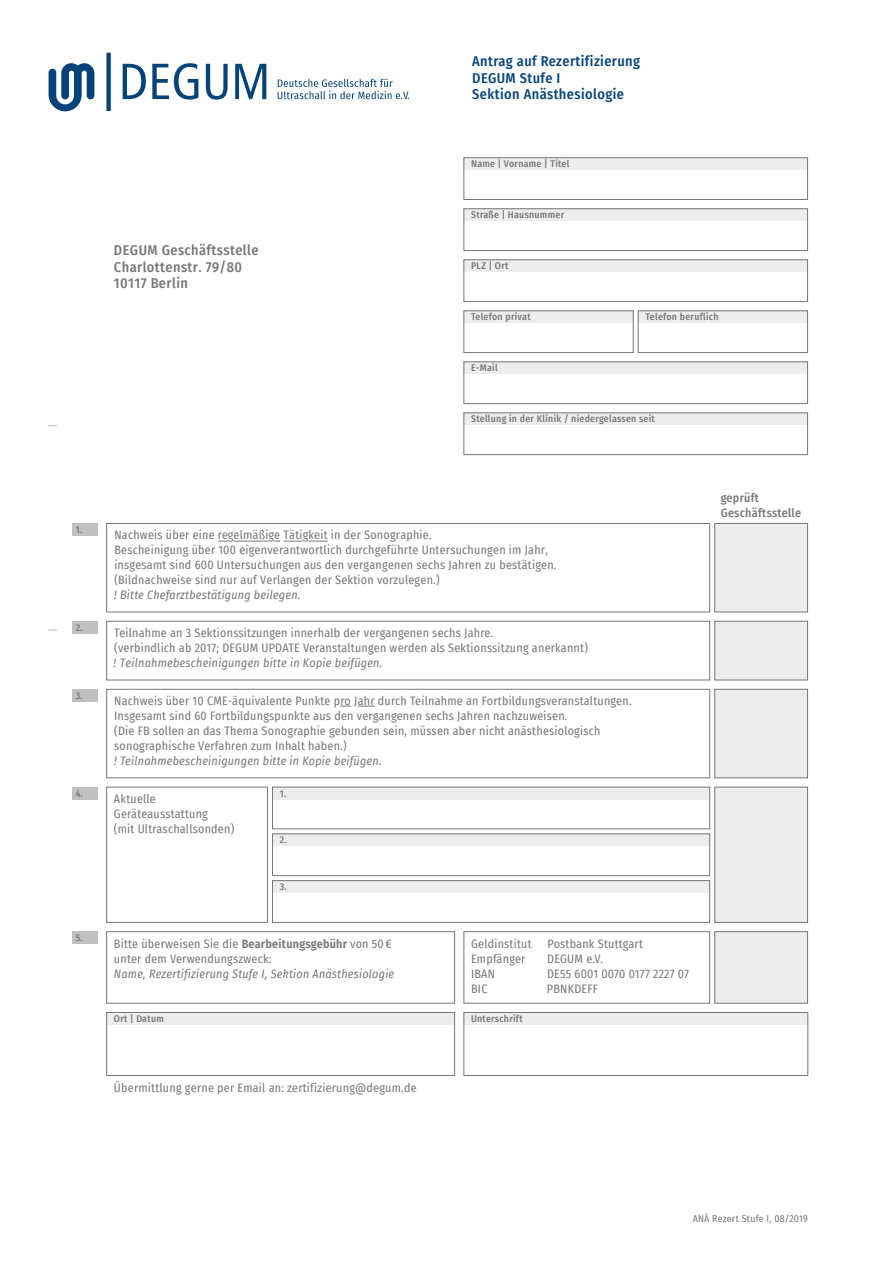
<style>
.page{position:relative;width:893px;height:1263px;background:#fff}
.page>*{position:absolute;margin:0;border:0;box-sizing:border-box;transform-origin:0 0}
.t1{font:500 14.25px/16.5px "Fira Sans Condensed";letter-spacing:.03em;color:#04437a}
.t2{font:500 14.25px/16.5px "Fira Sans Condensed";letter-spacing:.03em;color:#777776}
.t3{font:12px/15px "Fira Sans Condensed";letter-spacing:.02em;color:#777776}
.t4{font:italic 12px "Fira Sans Condensed";letter-spacing:.02em;color:#777776}
.t5{font:500 12px/15px "Fira Sans Condensed";letter-spacing:.025em;color:#777776}
.t6{font:500 9.75px "Fira Sans Condensed";letter-spacing:.03em;color:#777776}
.t7{font:9.75px "Fira Sans Condensed";letter-spacing:.03em;color:#777776}
.s1{font-weight:600}
</style>
<div class="page">
<div style="left:72px;top:523px;width:26px;height:13px;background:#c0c0c0"></div>
<div style="left:714px;top:523px;width:94px;height:89px;background:#ededed;border:1px solid #777776"></div>
<div style="left:106px;top:523px;width:604px;height:89px;border:1px solid #777776"></div>
<svg style="left:274px;top:541px;width:54px;height:1px"></svg>
<hr style="left:233px;top:541px;width:35px;height:1px;background:#777776">
<div style="left:72px;top:621px;width:26px;height:13px;background:#c0c0c0"></div>
<div style="left:714px;top:621px;width:94px;height:59px;background:#ededed;border:1px solid #777776"></div>
<div style="left:106px;top:621px;width:604px;height:59px;border:1px solid #777776"></div>
<div style="left:72px;top:689px;width:26px;height:13px;background:#c0c0c0"></div>
<div style="left:714px;top:689px;width:94px;height:89px;background:#ededed;border:1px solid #777776"></div>
<div style="left:106px;top:689px;width:604px;height:89px;border:1px solid #777776"></div>
<svg style="left:358px;top:706px;width:17px;height:1px"></svg>
<div style="left:72px;top:787px;width:26px;height:12px;background:#c0c0c0"></div>
<div style="left:714px;top:787px;width:94px;height:136px;background:#ededed;border:1px solid #777776"></div>
<div style="left:72px;top:931px;width:26px;height:13px;background:#c0c0c0"></div>
<div style="left:714px;top:931px;width:94px;height:72px;background:#ededed;border:1px solid #777776"></div>
<div style="left:106px;top:931px;width:349px;height:72px;border:1px solid #777776"></div>
<div style="left:463px;top:931px;width:247px;height:72px;border:1px solid #777776"></div>
<div style="left:463px;top:1012px;width:345px;height:13px;background:#ededed"></div>
<div style="left:463px;top:1012px;width:345px;height:64px;border:1px solid #777776"></div>
<div style="left:106px;top:1012px;width:349px;height:13px;background:#ededed"></div>
<div style="left:106px;top:1012px;width:349px;height:64px;border:1px solid #777776"></div>
<svg style="left:123px;top:64px;width:23px;height:35px"></svg>
<svg style="left:152px;top:63px;width:46px;height:37px"></svg>
<svg style="left:206px;top:64px;width:22px;height:36px"></svg>
<svg style="left:235px;top:64px;width:31px;height:35px"></svg>
<div style="left:106px;top:53px;width:5px;height:58px;background:#04437a"></div>
<svg style="left:278px;top:79px;width:131px;height:20px"></svg>
<svg style="left:49px;top:63px;width:45px;height:48px"></svg>
<div style="left:272px;top:880px;width:438px;height:13px;background:#ededed"></div>
<div style="left:272px;top:833px;width:438px;height:13px;background:#ededed"></div>
<div style="left:272px;top:833px;width:438px;height:43px;border:1px solid #777776"></div>
<div style="left:106px;top:787px;width:162px;height:136px;border:1px solid #777776"></div>
<div style="left:272px;top:787px;width:438px;height:12px;background:#ededed"></div>
<div style="left:272px;top:787px;width:438px;height:42px;border:1px solid #777776"></div>
<div style="left:272px;top:880px;width:438px;height:43px;border:1px solid #777776"></div>
<div style="left:463px;top:208px;width:345px;height:13px;background:#ededed"></div>
<div style="left:463px;top:208px;width:345px;height:43px;border:1px solid #777776"></div>
<div style="left:463px;top:157px;width:345px;height:13px;background:#ededed"></div>
<div style="left:463px;top:157px;width:345px;height:43px;border:1px solid #777776"></div>
<div style="left:463px;top:259px;width:345px;height:13px;background:#ededed"></div>
<div style="left:463px;top:259px;width:345px;height:43px;border:1px solid #777776"></div>
<div style="left:463px;top:310px;width:171px;height:13px;background:#ededed"></div>
<div style="left:463px;top:310px;width:171px;height:43px;border:1px solid #777776"></div>
<div style="left:638px;top:310px;width:170px;height:13px;background:#ededed"></div>
<div style="left:638px;top:310px;width:170px;height:43px;border:1px solid #777776"></div>
<div style="left:463px;top:361px;width:345px;height:13px;background:#ededed"></div>
<div style="left:463px;top:412px;width:345px;height:13px;background:#ededed"></div>
<div style="left:463px;top:361px;width:345px;height:43px;border:1px solid #777776"></div>
<div style="left:463px;top:412px;width:345px;height:43px;border:1px solid #777776"></div>
<p class="t1" style="left:472px;top:53px;width:169px">Antrag auf Rezertifizierung<br>DEGUM Stufe I<br>Sektion Anästhesiologie</p>
<p class="t6" style="left:471px;top:156px;width:100px">Name | Vorname | Titel</p>
<p class="t2" style="left:114px;top:241px;width:146px">DEGUM Geschäftsstelle<br>Charlottenstr. 79/80<br>10117 Berlin</p>
<p class="t6" style="left:471px;top:207px;width:95px">Straße | Hausnummer</p>
<p class="t6" style="left:471px;top:258px;width:39px">PLZ | Ort</p>
<p class="t6" style="left:471px;top:309px;width:61px">Telefon privat</p>
<p class="t6" style="left:645px;top:309px;width:74px">Telefon beruflich</p>
<p class="t6" style="left:471px;top:360px;width:28px">E-Mail</p>
<p class="t6" style="left:471px;top:411px;width:185px">Stellung in der Klinik / niedergelassen seit</p>
<p class="t5" style="left:721px;top:490px;width:82px">geprüft<br>Geschäftsstelle</p>
<p class="t6" style="left:76px;top:522px;width:8px">1.</p>
<p class="t3" style="left:114px;top:527px;width:444px">Nachweis über eine regelmäßige Tätigkeit in der Sonographie.<br>Bescheinigung über 100 eigenverantwortlich durchgeführte Untersuchungen im Jahr, insgesamt sind 600 Untersuchungen aus den vergangenen sechs Jahren zu bestätigen. (Bildnachweise sind nur auf Verlangen der Sektion vorzulegen.)</p>
<p class="t4" style="left:114px;top:586px;width:188px">! Bitte Chefarztbestätigung beilegen.</p>
<p class="t6" style="left:76px;top:619px;width:9px">2.</p>
<p class="t3" style="left:114px;top:625px;width:475px">Teilnahme an 3 Sektionssitzungen innerhalb der vergangenen sechs Jahre.<br>(verbindlich ab 2017; DEGUM UPDATE Veranstaltungen werden als Sektionssitzung anerkannt)</p>
<p class="t4" style="left:114px;top:654px;width:270px">! Teilnahmebescheinigungen bitte in Kopie beifügen.</p>
<p class="t6" style="left:76px;top:687px;width:9px">3.</p>
<p class="t3" style="left:114px;top:693px;width:519px">Nachweis über 10 CME-äquivalente Punkte pro Jahr durch Teilnahme an Fortbildungsveranstaltungen.<br>Insgesamt sind 60 Fortbildungspunkte aus den vergangenen sechs Jahren nachzuweisen.<br>(Die FB sollen an das Thema Sonographie gebunden sein, müssen aber nicht anästhesiologisch sonographische Verfahren zum Inhalt haben.)</p>
<p class="t4" style="left:114px;top:752px;width:269px">! Teilnahmebescheinigungen bitte in Kopie beifügen.</p>
<p class="t6" style="left:76px;top:785px;width:9px">4.</p>
<p class="t6" style="left:280px;top:786px;width:8px">1.</p>
<p class="t3" style="left:114px;top:791px;width:122px">Aktuelle<br>Geräteausstattung<br>(mit Ultraschallsonden)</p>
<p class="t6" style="left:280px;top:832px;width:8px">2.</p>
<p class="t6" style="left:76px;top:930px;width:9px">5.</p>
<p class="t6" style="left:280px;top:879px;width:8px">3.</p>
<p class="t3" style="left:114px;top:935px;width:279px">Bitte überweisen Sie die <span class="s1">Bearbeitungsgebühr</span> von 50€ unter dem Verwendungszweck:</p>
<p class="t4" style="left:114px;top:964px;width:282px">Name, Rezertifizierung Stufe I, Sektion Anästhesiologie</p>
<p class="t3" style="left:471px;top:936px;width:62px">Geldinstitut</p>
<p class="t3" style="left:547px;top:936px;width:97px">Postbank Stuttgart</p>
<p class="t3" style="left:471px;top:951px;width:56px">Empfänger</p>
<p class="t3" style="left:547px;top:951px;width:57px">DEGUM e.V.</p>
<p class="t3" style="left:471px;top:966px;width:25px">IBAN</p>
<p class="t3" style="left:547px;top:966px;width:143px">DE55 6001 0070 0177 2227 07</p>
<p class="t3" style="left:471px;top:981px;width:18px">BIC</p>
<p class="t3" style="left:547px;top:981px;width:53px">PBNKDEFF</p>
<p class="t6" style="left:114px;top:1011px;width:51px">Ort | Datum</p>
<p class="t6" style="left:471px;top:1011px;width:53px">Unterschrift</p>
<p class="t3" style="left:114px;top:1080px;width:304px">Übermittlung gerne per Email an: zertifizierung@degum.de</p>
<p class="t7" style="left:693px;top:1211px;width:117px">ANÄ Rezert Stufe I, 08/2019</p>
</div>
